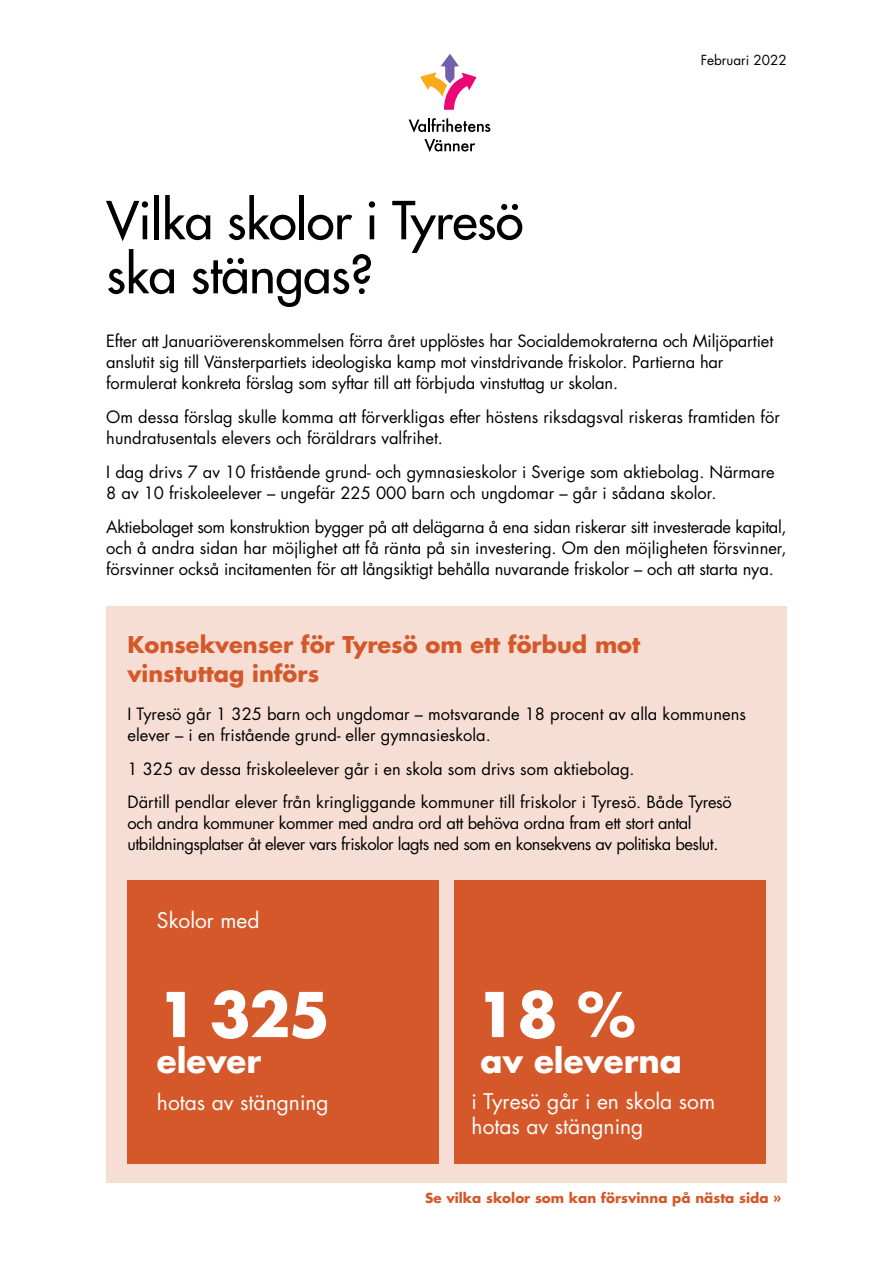
<style>
.page{position:relative;width:893px;height:1263px;background:#fff}
.page>*{position:absolute;margin:0;border:0;box-sizing:border-box;transform-origin:0 0}
.t1{font:700 60px "Futura Std";color:#fff}
.t2{font:500 51px/54px "Futura Std";letter-spacing:-.01em;color:#000}
.t3{font:700 32.55px "Futura Std";color:#fff}
.t4{font:700 22.5px/28.8px "Futura Std";color:#d4582a}
.t5{font:21px/25.2px "Futura Std";color:#fff}
.t6{font:16.5px/21px "Futura Std";color:#000}
.t7{font:16.5px/21px "Futura Std";letter-spacing:-.03em;color:#000}
.t8{font:700 13.5px "Futura Std";color:#d4582a}
.t9{font:13.5px "Futura Std";color:#000}
</style>
<div class="page">
<div style="left:106px;top:606px;width:681px;height:577px;background:#f6ded5"></div>
<div style="left:128px;top:880px;width:311px;height:284px;background:#d4582a"></div>
<div style="left:454px;top:880px;width:311px;height:284px;background:#d4582a"></div>
<svg style="left:409px;top:118px;width:81px;height:15px"></svg>
<svg style="left:424px;top:139px;width:51px;height:13px"></svg>
<svg style="left:420px;top:54px;width:56px;height:56px"></svg>
<h2 class="t2" style="left:106px;top:194px;width:419px">Vilka skolor i Tyresö ska stängas?</h2>
<p class="t9" style="left:701px;top:52px;width:87px">Februari 2022</p>
<p class="t6" style="left:106px;top:331px;width:668px">Efter att Januariöverenskommelsen förra året upplöstes har Socialdemokraterna och Miljöpartiet anslutit sig till Vänsterpartiets ideologiska kamp mot vinstdrivande friskolor. Partierna har formulerat konkreta förslag som syftar till att förbjuda vinstuttag ur skolan.</p>
<p class="t6" style="left:106px;top:407px;width:675px">Om dessa förslag skulle komma att förverkligas efter höstens riksdagsval riskeras framtiden för hundratusentals elevers och föräldrars valfrihet.</p>
<p class="t6" style="left:106px;top:461px;width:670px">I dag drivs 7 av 10 fristående grund- och gymnasieskolor i Sverige som aktiebolag. Närmare<br>8 av 10 friskoleelever – ungefär 225 000 barn och ungdomar – går i sådana skolor.</p>
<p class="t6" style="left:106px;top:516px;width:682px;text-align:justify">Aktiebolaget som konstruktion bygger på att delägarna å ena sidan riskerar sitt investerade kapital, och å andra sidan har möjlighet att få ränta på sin investering. Om den möjligheten försvinner, försvinner också incitamenten för att långsiktigt behålla nuvarande friskolor – och att starta nya.</p>
<h3 class="t4" style="left:128px;top:630px;width:514px">Konsekvenser för Tyresö om ett förbud mot vinstuttag införs</h3>
<p class="t6" style="left:128px;top:703px;width:620px">I Tyresö går 1 325 barn och ungdomar – motsvarande 18 procent av alla kommunens elever – i en fristående grund- eller gymnasieskola.</p>
<p class="t6" style="left:128px;top:752px;width:606px;line-height:33.8px">1 325 av dessa friskoleelever går i en skola som drivs som aktiebolag.<br>Därtill pendlar elever från kringliggande kommuner till friskolor i Tyresö. Både Tyresö</p>
<p class="t7" style="left:128px;top:813px;width:592px">och andra kommuner kommer med andra ord att behöva ordna fram ett stort antal utbildningsplatser åt elever vars friskolor lagts ned som en konsekvens av politiska beslut.</p>
<p class="t5" style="left:157px;top:907px;width:104px">Skolor med</p>
<h1 class="t1" style="left:157px;top:975px;width:175px">1 325</h1>
<h1 class="t1" style="left:476px;top:975px;width:161px">18 %</h1>
<h3 class="t3" style="left:157px;top:1039px;width:106px">elever</h3>
<h3 class="t3" style="left:481px;top:1039px;width:203px">av eleverna</h3>
<p class="t5" style="left:157px;top:1089px;width:173px">hotas av stängning</p>
<p class="t5" style="left:472px;top:1089px;width:245px">i Tyresö går i en skola som hotas av stängning</p>
<p class="t8" style="left:425px;top:1189px;width:358px">Se vilka skolor som kan försvinna på nästa sida »</p>
</div>
